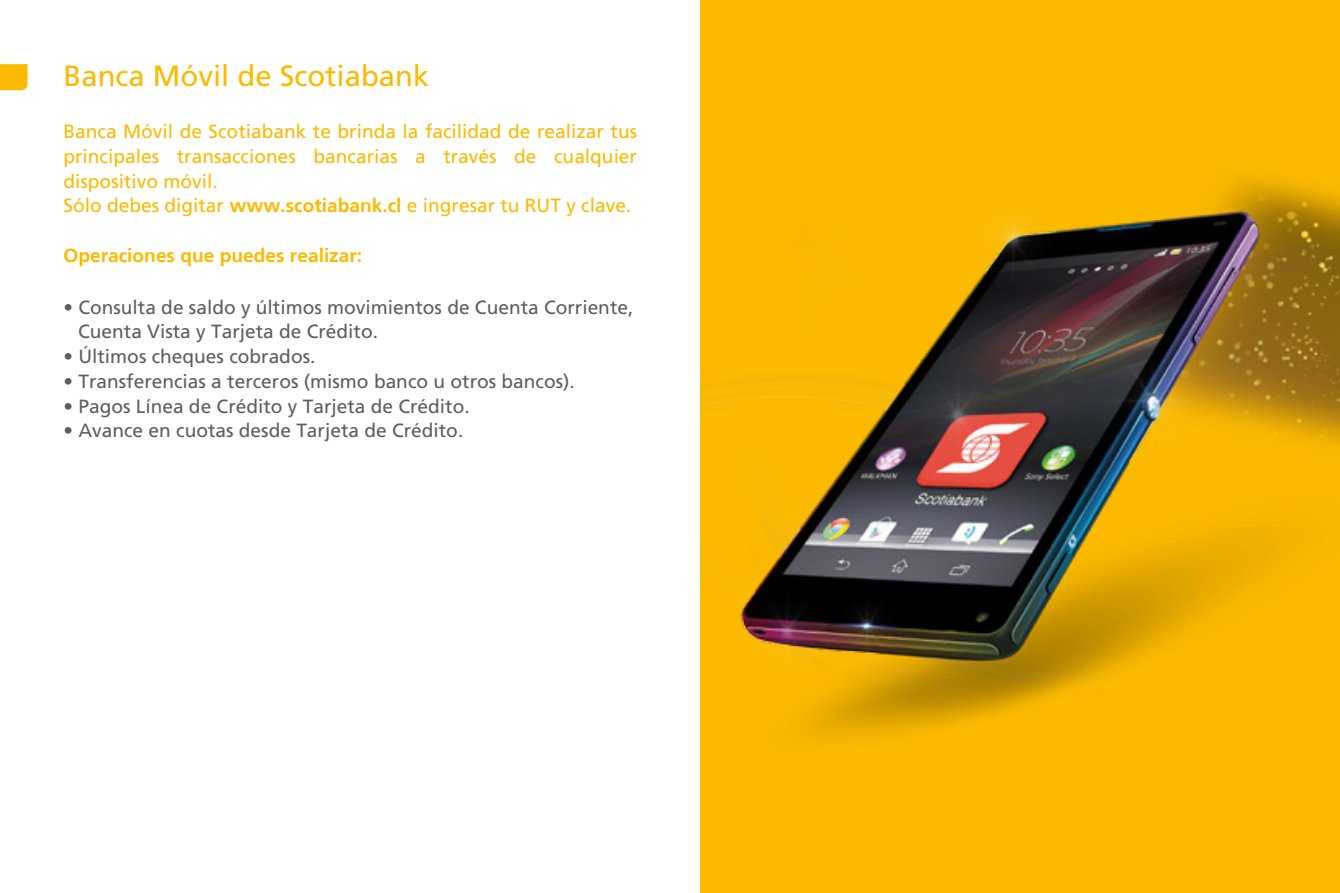
<style>
.page{position:relative;width:1340px;height:893px;background:#fff}
.page>*{position:absolute;margin:0;border:0;box-sizing:border-box;transform-origin:0 0}
.t1{font:29.25px "Frutiger";color:#fbba00}
.t2{font:19.12px/24.8px "Frutiger";color:#5f5e5e}
.t3{font:19.12px/24.8px "Frutiger";color:#fbba00}
.t4{font:700 19.12px "Frutiger";color:#fbba00}
.s1{font-weight:700}
</style>
<div class="page">
<div style="left:700px;top:0;width:639px;height:893px;background:#fbba00"></div>
<svg style="left:0;top:64px;width:28px;height:26px"></svg>
<img style="left:700px;top:179px;width:639px;height:557px">
<h1 class="t1" style="left:63px;top:59px;width:367px">Banca Móvil de Scotiabank</h1>
<p class="t3" style="left:63px;top:119px;width:575px">Banca Móvil de Scotiabank te brinda la facilidad de realizar tus principales transacciones bancarias a través de cualquier dispositivo móvil.<br>Sólo debes digitar <span class="s1">www.scotiabank.cl</span> e ingresar tu RUT y clave.</p>
<p class="t4" style="left:63px;top:244px;width:300px">Operaciones que puedes realizar:</p>
<p class="t2" style="left:78px;top:294px;width:556px;text-indent:-15px">• Consulta de saldo y últimos movimientos de Cuenta Corriente,<br>Cuenta Vista y Tarjeta de Crédito.</p>
<p class="t2" style="left:63px;top:344px;width:253px">• Últimos cheques cobrados.</p>
<p class="t2" style="left:63px;top:369px;width:513px">• Transferencias a terceros (mismo banco u otros bancos).</p>
<p class="t2" style="left:63px;top:393px;width:408px">• Pagos Línea de Crédito y Tarjeta de Crédito.</p>
<p class="t2" style="left:63px;top:418px;width:401px">• Avance en cuotas desde Tarjeta de Crédito.</p>
</div>
